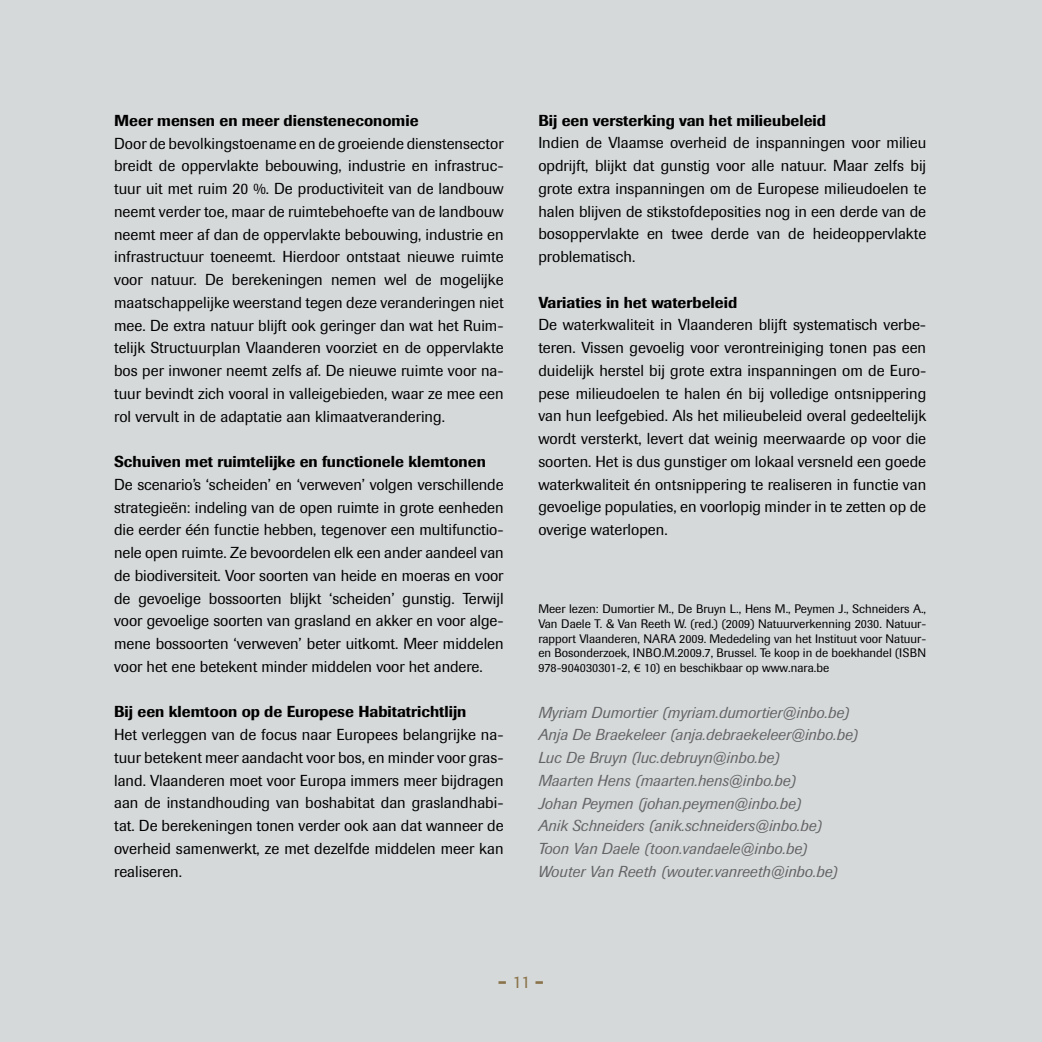
<style>
.page{position:relative;width:1042px;height:1042px;background:#d6d9da}
.page>*{position:absolute;margin:0;border:0;box-sizing:border-box;transform-origin:0 0}
.t1{font:500 21px "Imago";color:#8a734a}
.t2{font:15.75px/22.8px "Imago";color:#000;text-align:justify}
.t3{font:italic 15.75px/22.8px "Imago";color:#636467}
.t4{font:500 15.75px "Imago";color:#000}
.t5{font:12.25px/14.7px "Imago";color:#000;text-align:justify}
.s1{font-weight:400;font-size:17.5px}
</style>
<div class="page">
<p class="t4" style="left:114px;top:111px;width:306px">Meer mensen en meer diensteneconomie</p>
<p class="t2" style="left:114px;top:132px;width:391px">Door de bevolkingstoename en de groeiende dienstensector breidt de oppervlakte bebouwing, industrie en infrastruc&shy;tuur uit met ruim 20 %. De productiviteit van de landbouw neemt verder toe, maar de ruimtebehoefte van de landbouw neemt meer af dan de oppervlakte bebouwing, industrie en infrastructuur toeneemt. Hierdoor ontstaat nieuwe ruimte voor natuur. De berekeningen nemen wel de mogelijke maatschappelijke weerstand tegen deze veranderingen niet mee. De extra natuur blijft ook geringer dan wat het Ruim&shy;telijk Structuurplan Vlaanderen voorziet en de oppervlakte bos per inwoner neemt zelfs af. De nieuwe ruimte voor na&shy;tuur bevindt zich vooral in valleigebieden, waar ze mee een rol vervult in de adaptatie aan klimaatverandering.</p>
<p class="t4" style="left:114px;top:452px;width:373px">Schuiven met ruimtelijke en functionele klemtonen</p>
<p class="t2" style="left:114px;top:473px;width:391px">De scenario’s ‘scheiden’ en ‘verweven’ volgen verschillende strategieën: indeling van de open ruimte in grote eenheden die eerder één functie hebben, tegenover een multifunctio&shy;nele open ruimte. Ze bevoordelen elk een ander aandeel van de biodiversiteit. Voor soorten van heide en moeras en voor de gevoelige bossoorten blijkt ‘scheiden’ gunstig. Terwijl voor gevoelige soorten van grasland en akker en voor alge&shy;mene bossoorten ‘verweven’ beter uitkomt. Meer middelen voor het ene betekent minder middelen voor het andere.</p>
<p class="t4" style="left:114px;top:702px;width:354px">Bij een klemtoon op de Europese Habitatrichtlijn</p>
<p class="t2" style="left:114px;top:723px;width:391px">Het verleggen van de focus naar Europees belangrijke na&shy;tuur betekent meer aandacht voor bos, en minder voor gras&shy;land. Vlaanderen moet voor Europa immers meer bijdragen aan de instandhouding van boshabitat dan graslandhabi&shy;tat. De berekeningen tonen verder ook aan dat wanneer de overheid samenwerkt, ze met dezelfde middelen meer kan realiseren.</p>
<p class="t4" style="left:538px;top:111px;width:289px">Bij een versterking van het milieubeleid</p>
<p class="t2" style="left:538px;top:132px;width:389px">Indien de Vlaamse overheid de inspanningen voor milieu opdrijft, blijkt dat gunstig voor alle natuur. Maar zelfs bij grote extra inspanningen om de Europese milieudoelen te halen blijven de stikstofdeposities nog in een derde van de bosoppervlakte en twee derde van de heideoppervlakte problematisch.</p>
<p class="t4" style="left:538px;top:293px;width:200px">Variaties in het waterbeleid</p>
<p class="t2" style="left:538px;top:314px;width:389px">De waterkwaliteit in Vlaanderen blijft systematisch verbe&shy;teren. Vissen gevoelig voor verontreiniging tonen pas een duidelijk herstel bij grote extra inspanningen om de Euro&shy;pese milieudoelen te halen én bij volledige ontsnippering van hun leefgebied. Als het milieubeleid overal gedeeltelijk wordt versterkt, levert dat weinig meerwaarde op voor die soorten. Het is dus gunstiger om lokaal versneld een goede waterkwaliteit én ontsnippering te realiseren in functie van gevoelige populaties, en voorlopig minder in te zetten op de overige waterlopen.</p>
<p class="t5" style="left:538px;top:601px;width:389px">Meer lezen: Dumortier M., De Bruyn L., Hens M., Peymen J., Schneiders A., Van Daele T. &amp; Van Reeth W. (red.) (2009) Natuurverkenning 2030. Natuur&shy;rapport Vlaanderen, NARA 2009. Mededeling van het Instituut voor Natuur&shy;en Bosonderzoek, INBO.M.2009.7, Brussel. Te koop in de boekhandel (ISBN 978-904030301-2, € 10) en beschikbaar op www.nara.be</p>
<p class="t3" style="left:538px;top:701px;width:322px">Myriam Dumortier (myriam.dumortier@inbo.be)<br>Anja De Braekeleer (anja.debraekeleer@inbo.be)<br>Luc De Bruyn (luc.debruyn@inbo.be)<br>Maarten Hens (maarten.hens@inbo.be)<br>Johan Peymen (johan.peymen@inbo.be)<br>Anik Schneiders (anik.schneiders@inbo.be)<br>Toon Van Daele (toon.vandaele@inbo.be)<br>Wouter Van Reeth (wouter.vanreeth@inbo.be)</p>
<h1 class="t1" style="left:498px;top:968px;width:48px">- <span class="s1">11</span> -</h1>
</div>
